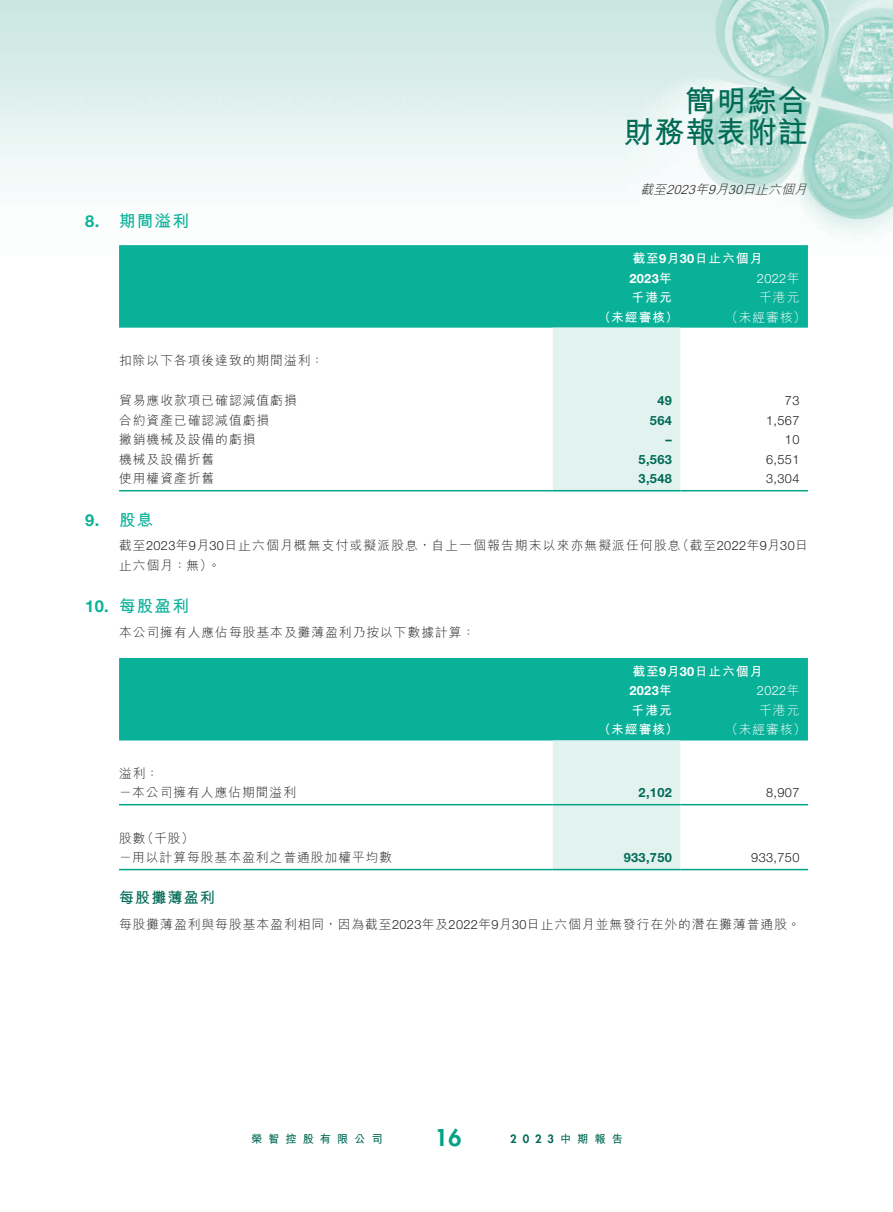
<style>
.page{position:relative;width:893px;height:1212px;background:#fff}
.page>*{position:absolute;margin:0;border:0;box-sizing:border-box;transform-origin:0 0}
.t1{font:700 30px/31.5px "M Hei HK";letter-spacing:.03em;color:#006a55;text-align:right}
.t2{font:800 22.5px "Futura Std";color:#00a485}
.t3{font:700 16.5px "M Hei HK";letter-spacing:.08em;color:#0ab199}
.t4{font:700 16.5px "Helvetica Neue LT Std";color:#0ab199}
.t5{font:700 15px "M Hei HK";letter-spacing:.08em;color:#006a55}
.t6{font:300 12.75px/19.5px "M Hei HK";letter-spacing:.08em;color:#231f20}
.t7{font:300 12.75px "Helvetica Neue LT Std";letter-spacing:.03em;color:#231f20}
.t8{font:700 12.75px "M Hei HK";letter-spacing:.08em;color:#fff}
.t9{font:700 12.75px "Helvetica Neue LT Std";letter-spacing:.03em;color:#006a55}
.t10{font:300 12.75px "M Hei HK";letter-spacing:.08em;color:#fff}
.t11{font:italic 300 12.75px "M Hei HK";color:#231f20}
.t12{font:300 12.75px "Helvetica Neue LT Std";letter-spacing:.03em;color:#fff}
.t13{font:700 12.75px "Helvetica Neue LT Std";letter-spacing:.03em;color:#fff}
.t14{font:700 11.25px "M Hei HK";letter-spacing:.53em;color:#006a55}
.t15{font:800 11.25px "Futura Std";color:#006a55}
.s1{font-family:"Helvetica Neue LT Std"}
.s2{font-family:"M Hei HK"}
</style>
<div class="page">
<img style="left:0;top:0;width:893px;height:492px">
<div style="left:119px;top:245px;width:689px;height:83px;background:#0ab199"></div>
<div style="left:553px;top:328px;width:127px;height:162px;background:#e2f2ef"></div>
<hr style="left:119px;top:490px;width:434px;height:1px;background:#00a485">
<hr style="left:553px;top:490px;width:127px;height:1px;background:#00a485">
<hr style="left:680px;top:490px;width:128px;height:1px;background:#00a485">
<div style="left:119px;top:658px;width:689px;height:82px;background:#0ab199"></div>
<div style="left:553px;top:740px;width:127px;height:129px;background:#e2f2ef"></div>
<hr style="left:119px;top:804px;width:434px;height:1px;background:#00a485">
<hr style="left:553px;top:804px;width:127px;height:1px;background:#00a485">
<hr style="left:680px;top:804px;width:128px;height:1px;background:#00a485">
<hr style="left:119px;top:869px;width:434px;height:1px;background:#00a485">
<hr style="left:553px;top:869px;width:127px;height:1px;background:#00a485">
<hr style="left:680px;top:869px;width:128px;height:1px;background:#00a485">
<p class="t4" style="left:85px;top:211px;width:16px">8.</p>
<p class="t3" style="left:119px;top:209px;width:71px">期間溢利</p>
<h1 class="t1" style="left:624px;top:83px;width:186px">簡明綜合<br>財務報表附註</h1>
<p class="t11" style="left:742px;top:181px;width:70px">日止六個月</p>
<p class="t11" style="left:695px;top:181px;width:19px">年</p>
<p class="t11" style="left:640px;top:181px;width:32px">截至</p>
<p class="t11" style="left:708px;top:181px;width:26px">月9</p>
<p class="t11" style="left:666px;top:181px;width:35px">2023</p>
<p class="t11" style="left:728px;top:181px;width:20px">30</p>
<p class="t8" style="left:632px;top:249px;width:132px">截至 月<span class="s1">9 30</span>日止六個月</p>
<p class="t12" style="left:757px;top:270px;width:44px">2022<span class="s2">年</span></p>
<p class="t13" style="left:629px;top:270px;width:44px">2023<span class="s2">年</span></p>
<p class="t8" style="left:632px;top:288px;width:42px">千港元</p>
<p class="t8" style="left:598px;top:308px;width:82px">（未經審核）</p>
<p class="t10" style="left:759px;top:288px;width:42px">千港元</p>
<p class="t10" style="left:726px;top:308px;width:82px">（未經審核(</p>
<p class="t4" style="left:85px;top:510px;width:16px">9.</p>
<p class="t4" style="left:85px;top:596px;width:25px">10.</p>
<p class="t6" style="left:119px;top:350px;width:206px">扣除以下各項後達致的期間溢利：</p>
<p class="t6" style="left:119px;top:390px;width:179px">貿易應收款項已確認減值虧損</p>
<p class="t9" style="left:657px;top:393px;width:16px">49</p>
<p class="t7" style="left:785px;top:393px;width:16px">73</p>
<p class="t6" style="left:119px;top:410px;width:152px">合約資產已確認減值虧損</p>
<p class="t9" style="left:650px;top:412px;width:23px">564</p>
<p class="t7" style="left:766px;top:413px;width:35px">1,567</p>
<p class="t6" style="left:119px;top:429px;width:138px">撇銷機械及設備的虧損</p>
<p class="t9" style="left:665px;top:432px;width:8px">–</p>
<p class="t7" style="left:785px;top:432px;width:16px">10</p>
<p class="t6" style="left:119px;top:449px;width:97px">機械及設備折舊</p>
<p class="t9" style="left:639px;top:451px;width:35px">5,563</p>
<p class="t7" style="left:766px;top:452px;width:35px">6,551</p>
<p class="t6" style="left:119px;top:468px;width:97px">使用權資產折舊</p>
<p class="t3" style="left:119px;top:508px;width:36px">股息</p>
<p class="t9" style="left:639px;top:471px;width:35px">3,548</p>
<p class="t7" style="left:766px;top:471px;width:35px">3,304</p>
<p class="t6" style="left:208px;top:535px;width:474px;text-indent:-89px">截至<span class="s1">2023</span>年 月<span class="s1">9 30</span>日止六個月概無支付或擬派股息，自上一個報告期末以來亦無擬派任何股息。</p>
<p class="t7" style="left:677px;top:538px;width:133px"><span class="s2">（截至</span>2022<span class="s2">年 月</span>9 30<span class="s2">日</span></p>
<p class="t6" style="left:119px;top:555px;width:95px">止六個月：無(</p>
<p class="t3" style="left:119px;top:594px;width:71px">每股盈利</p>
<p class="t6" style="left:119px;top:622px;width:357px">本公司擁有人應佔每股基本及攤薄盈利乃按以下數據計算：</p>
<p class="t8" style="left:632px;top:662px;width:132px">截至 月<span class="s1">9 30</span>日止六個月</p>
<p class="t12" style="left:757px;top:683px;width:44px">2022<span class="s2">年</span></p>
<p class="t13" style="left:629px;top:683px;width:44px">2023<span class="s2">年</span></p>
<p class="t8" style="left:632px;top:701px;width:42px">千港元</p>
<p class="t8" style="left:598px;top:720px;width:82px">（未經審核）</p>
<p class="t10" style="left:759px;top:701px;width:42px">千港元</p>
<p class="t10" style="left:726px;top:721px;width:82px">（未經審核(</p>
<p class="t6" style="left:119px;top:763px;width:41px">溢利：</p>
<p class="t6" style="left:119px;top:782px;width:179px">－本公司擁有人應佔期間溢利</p>
<p class="t6" style="left:141px;top:828px;width:54px">（千股(</p>
<p class="t6" style="left:119px;top:828px;width:28px">股數</p>
<p class="t9" style="left:639px;top:785px;width:35px">2,102</p>
<p class="t7" style="left:766px;top:785px;width:35px">8,907</p>
<p class="t6" style="left:119px;top:847px;width:275px">－用以計算每股基本盈利之普通股加權平均數</p>
<p class="t5" style="left:119px;top:887px;width:97px">每股攤薄盈利</p>
<p class="t6" style="left:119px;top:914px;width:683px">每股攤薄盈利與每股基本盈利相同，因為截至<span class="s1">2023</span>年及<span class="s1">2022</span>年 月<span class="s1">9 30</span>日止六個月並無發行在外的潛在攤薄普通股。</p>
<p class="t9" style="left:624px;top:850px;width:50px">933,750</p>
<p class="t7" style="left:751px;top:850px;width:50px">933,750</p>
<p class="t14" style="left:251px;top:1131px;width:133px">榮智控股有限公司</p>
<h2 class="t2" style="left:435px;top:1123px;width:28px">16</h2>
<p class="t14" style="left:560px;top:1131px;width:64px">中期報告</p>
<p class="t15" style="left:510px;top:1132px;width:45px">2023</p>
</div>
